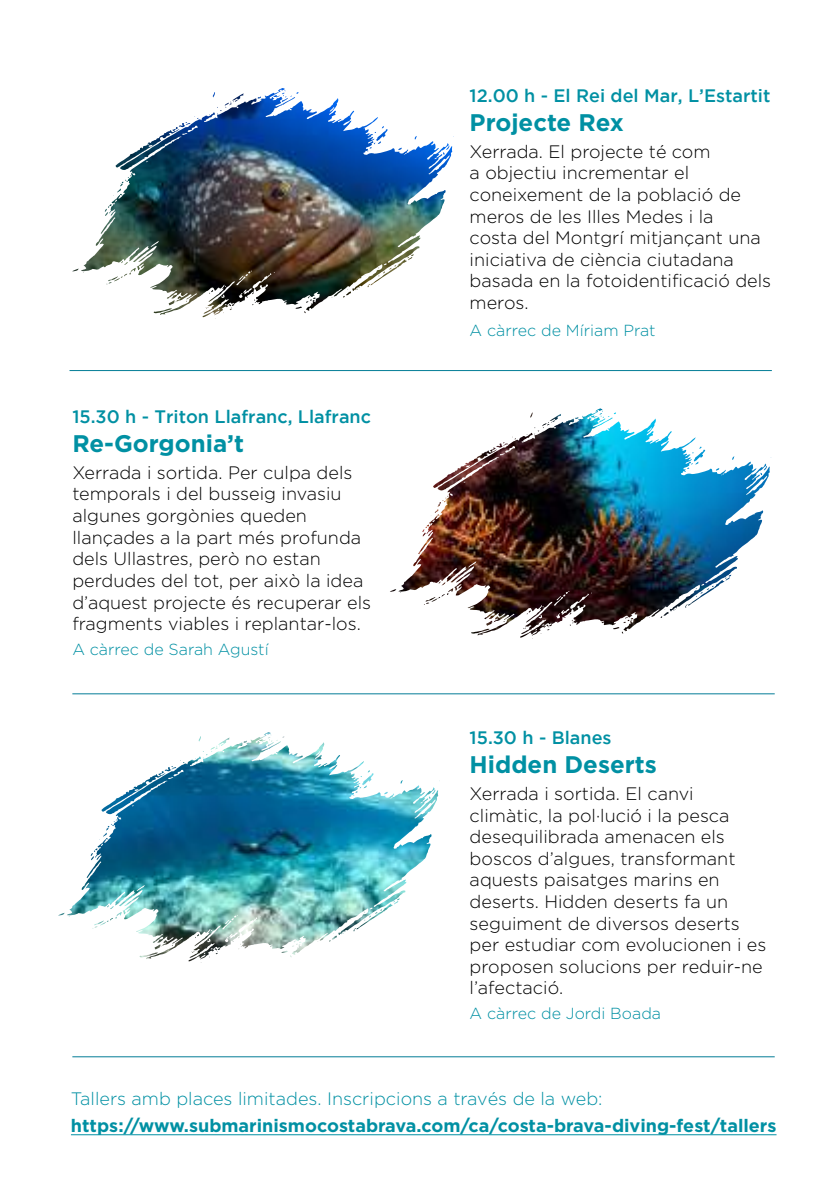
<style>
.page{position:relative;width:840px;height:1191px;background:#fff}
.page>*{position:absolute;margin:0;border:0;box-sizing:border-box;transform-origin:0 0}
.t1{font:700 24px "Gotham";color:#0090a3}
.t2{font:300 18px/21.6px "Gotham";color:#000}
.t3{font:700 18px "Gotham";color:#0090a3}
.t4{font:500 18px "Gotham";color:#0090a3}
.t5{font:300 18px "Gotham";color:#0090a3}
.t6{font:300 16px "Gotham";color:#0090a3}
</style>
<div class="page">
<hr style="left:69px;top:370px;width:702px;height:1px;background:#047d97">
<hr style="left:72px;top:693px;width:702px;height:1px;background:#047d97">
<hr style="left:72px;top:1056px;width:702px;height:1px;background:#047d97">
<img style="left:72px;top:88px;width:382px;height:231px">
<img style="left:120px;top:91px;width:159px;height:80px">
<img style="left:390px;top:408px;width:381px;height:231px">
<img style="left:437px;top:411px;width:159px;height:80px">
<img style="left:58px;top:732px;width:382px;height:231px">
<img style="left:106px;top:735px;width:159px;height:80px">
<hr style="left:71px;top:1134px;width:705px;height:1px;background:#0090a3">
<p class="t4" style="left:72px;top:406px;width:300px">15.30 h - Triton Llafranc, Llafranc</p>
<h1 class="t1" style="left:72px;top:429px;width:173px">Re-Gorgonia’t</h1>
<p class="t2" style="left:72px;top:461px;width:300px">Xerrada i sortida. Per culpa dels temporals i del busseig invasiu algunes gorgònies queden llançades a la part més profunda dels Ullastres, però no estan perdudes del tot, per això la idea d’aquest projecte és recuperar els fragments viables i replantar-los.</p>
<p class="t6" style="left:72px;top:640px;width:198px">A càrrec de Sarah Agustí</p>
<p class="t4" style="left:469px;top:85px;width:302px">12.00 h - El Rei del Mar, L’Estartit</p>
<h1 class="t1" style="left:469px;top:108px;width:155px">Projecte Rex</h1>
<p class="t2" style="left:469px;top:140px;width:303px">Xerrada. El projecte té com<br>a objectiu incrementar el coneixement de la població de meros de les Illes Medes i la<br>costa del Montgrí mitjançant una iniciativa de ciència ciutadana basada en la fotoidentificació dels meros.</p>
<p class="t6" style="left:469px;top:322px;width:187px">A càrrec de Míriam Prat</p>
<p class="t4" style="left:469px;top:727px;width:143px">15.30 h - Blanes</p>
<h1 class="t1" style="left:469px;top:750px;width:189px">Hidden Deserts</h1>
<p class="t2" style="left:469px;top:782px;width:298px">Xerrada i sortida. El canvi climàtic, la pol·lució i la pesca desequilibrada amenacen els boscos d’algues, transformant aquests paisatges marins en deserts. Hidden deserts fa un seguiment de diversos deserts per estudiar com evolucionen i es proposen solucions per reduir-ne l’afectació.</p>
<p class="t6" style="left:469px;top:1005px;width:193px">A càrrec de Jordi Boada</p>
<p class="t5" style="left:71px;top:1089px;width:533px">Tallers amb places limitades. Inscripcions a través de la web:</p>
<p class="t3" style="left:71px;top:1115px;width:706px">https://www.submarinismocostabrava.com/ca/costa-brava-diving-fest/tallers</p>
</div>
